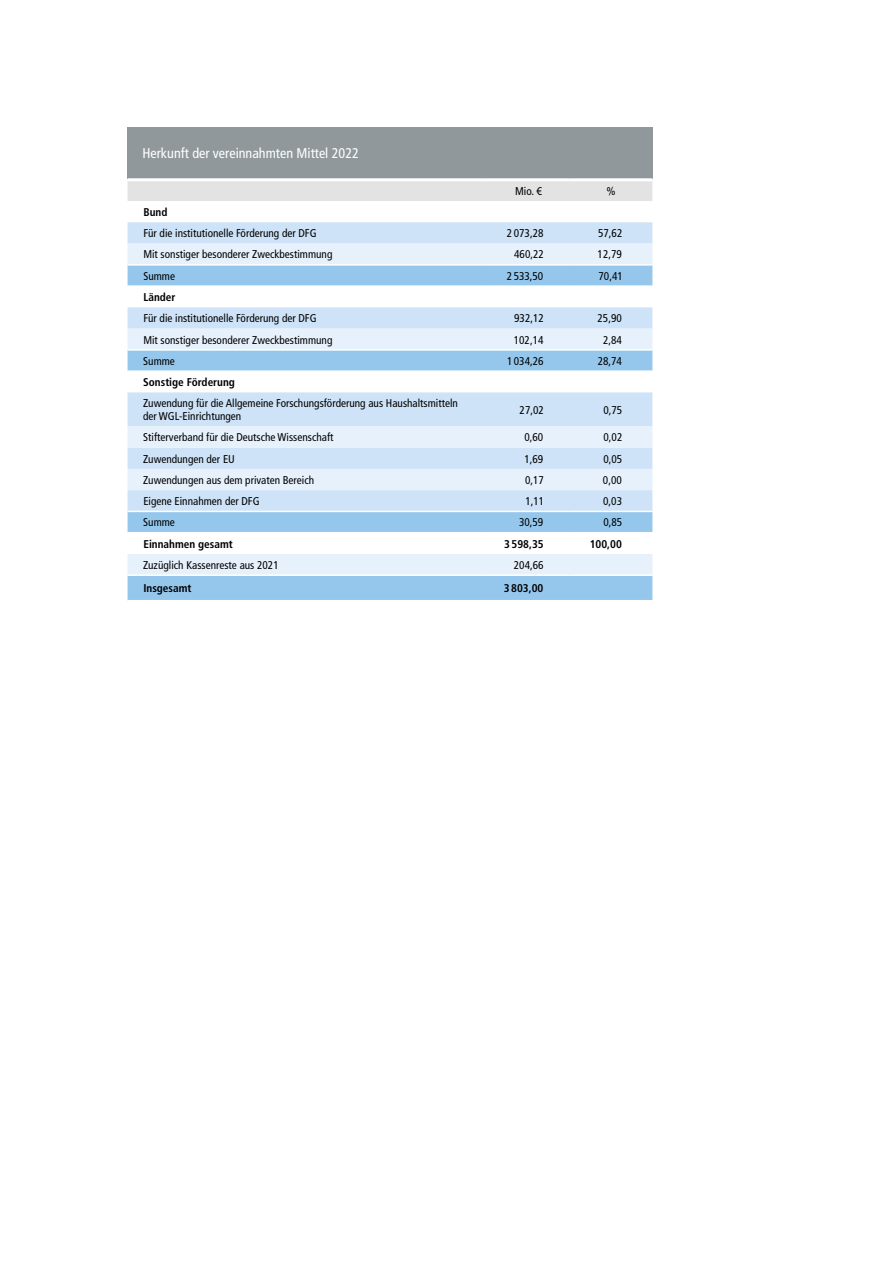
<style>
.page{position:relative;width:893px;height:1263px;background:#fff}
.page>*{position:absolute;margin:0;border:0;box-sizing:border-box;transform-origin:0 0}
.t1{font:condensed 14.1px "Frutiger LT Std";color:#fff}
.t2{font:condensed 11.25px/13.5px "Frutiger LT Std";color:#000}
.t3{font:700 condensed 11.25px "Frutiger LT Std";color:#000}
</style>
<div class="page">
<div style="left:128px;top:128px;width:525px;height:51px;background:#91989c"></div>
<div style="left:128px;top:181px;width:524px;height:20px;background:#e3e3e3"></div>
<svg style="left:128px;top:222px;width:524px;height:22px;background:#cfe3f7"></svg>
<div style="left:128px;top:244px;width:524px;height:20px;background:#e7f1fc"></div>
<svg style="left:128px;top:266px;width:524px;height:334px"></svg>
<hr style="left:128px;top:285px;width:359px;height:2px;background:#fff">
<hr style="left:487px;top:285px;width:83px;height:2px;background:#fff">
<hr style="left:570px;top:285px;width:82px;height:2px;background:#fff">
<hr style="left:128px;top:349px;width:359px;height:2px;background:#fff">
<hr style="left:487px;top:349px;width:83px;height:2px;background:#fff">
<hr style="left:570px;top:349px;width:82px;height:2px;background:#fff">
<hr style="left:128px;top:370px;width:359px;height:2px;background:#fff">
<hr style="left:487px;top:370px;width:83px;height:2px;background:#fff">
<hr style="left:570px;top:370px;width:82px;height:2px;background:#fff">
<hr style="left:128px;top:511px;width:359px;height:1px;background:#fff">
<hr style="left:487px;top:511px;width:83px;height:1px;background:#fff">
<hr style="left:570px;top:511px;width:82px;height:1px;background:#fff">
<hr style="left:128px;top:532px;width:359px;height:1px;background:#fff">
<hr style="left:487px;top:532px;width:83px;height:1px;background:#fff">
<hr style="left:570px;top:532px;width:82px;height:1px;background:#fff">
<hr style="left:128px;top:574px;width:359px;height:2px;background:#fff">
<hr style="left:487px;top:574px;width:83px;height:2px;background:#fff">
<hr style="left:570px;top:574px;width:82px;height:2px;background:#fff">
<hr style="left:128px;top:178px;width:359px;height:3px;background:#fff">
<hr style="left:487px;top:178px;width:83px;height:3px;background:#fff">
<hr style="left:570px;top:178px;width:82px;height:3px;background:#fff">
<p class="t1" style="left:142px;top:145px;width:218px">Herkunft der vereinnahmten Mittel 2022</p>
<p class="t2" style="left:515px;top:184px;width:28px">Mio. €</p>
<p class="t2" style="left:606px;top:184px;width:11px">%</p>
<p class="t3" style="left:143px;top:205px;width:25px">Bund</p>
<p class="t2" style="left:143px;top:227px;width:175px">Für die institutionelle Förderung der DFG</p>
<p class="t2" style="left:507px;top:227px;width:38px">2 073,28</p>
<p class="t2" style="left:598px;top:227px;width:26px">57,62</p>
<p class="t2" style="left:143px;top:248px;width:191px">Mit sonstiger besonderer Zweckbestimmung</p>
<p class="t2" style="left:514px;top:248px;width:31px">460,22</p>
<p class="t2" style="left:598px;top:248px;width:26px">12,79</p>
<p class="t2" style="left:143px;top:269px;width:33px">Summe</p>
<p class="t2" style="left:507px;top:269px;width:38px">2 533,50</p>
<p class="t2" style="left:599px;top:269px;width:26px">70,41</p>
<p class="t3" style="left:143px;top:290px;width:34px">Länder</p>
<p class="t2" style="left:143px;top:312px;width:175px">Für die institutionelle Förderung der DFG</p>
<p class="t2" style="left:514px;top:312px;width:31px">932,12</p>
<p class="t2" style="left:598px;top:312px;width:26px">25,90</p>
<p class="t2" style="left:143px;top:333px;width:191px">Mit sonstiger besonderer Zweckbestimmung</p>
<p class="t2" style="left:514px;top:333px;width:31px">102,14</p>
<p class="t2" style="left:603px;top:333px;width:20px">2,84</p>
<p class="t2" style="left:143px;top:354px;width:33px">Summe</p>
<p class="t2" style="left:507px;top:354px;width:38px">1 034,26</p>
<p class="t2" style="left:598px;top:354px;width:26px">28,74</p>
<p class="t3" style="left:143px;top:375px;width:93px">Sonstige Förderung</p>
<p class="t2" style="left:143px;top:396px;width:316px">Zuwendung für die Allgemeine Forschungsförderung aus Haushaltsmitteln der WGL-Einrichtungen</p>
<p class="t2" style="left:520px;top:403px;width:26px">27,02</p>
<p class="t2" style="left:603px;top:403px;width:20px">0,75</p>
<p class="t2" style="left:143px;top:431px;width:192px">Stifterverband für die Deutsche Wissenschaft</p>
<p class="t2" style="left:524px;top:431px;width:20px">0,60</p>
<p class="t2" style="left:603px;top:431px;width:20px">0,02</p>
<p class="t2" style="left:143px;top:452px;width:93px">Zuwendungen der EU</p>
<p class="t2" style="left:524px;top:452px;width:20px">1,69</p>
<p class="t2" style="left:603px;top:452px;width:20px">0,05</p>
<p class="t2" style="left:143px;top:473px;width:173px">Zuwendungen aus dem privaten Bereich</p>
<p class="t2" style="left:525px;top:473px;width:20px">0,17</p>
<p class="t2" style="left:603px;top:473px;width:20px">0,00</p>
<p class="t2" style="left:143px;top:494px;width:118px">Eigene Einnahmen der DFG</p>
<p class="t2" style="left:525px;top:494px;width:20px">1,11</p>
<p class="t2" style="left:603px;top:494px;width:20px">0,03</p>
<p class="t2" style="left:143px;top:516px;width:33px">Summe</p>
<p class="t2" style="left:519px;top:516px;width:26px">30,59</p>
<p class="t2" style="left:603px;top:516px;width:20px">0,85</p>
<p class="t3" style="left:143px;top:537px;width:91px">Einnahmen gesamt</p>
<p class="t3" style="left:504px;top:537px;width:41px">3598,35</p>
<p class="t3" style="left:590px;top:537px;width:34px">100,00</p>
<p class="t2" style="left:143px;top:558px;width:137px">Zuzüglich Kassenreste aus 2021</p>
<p class="t2" style="left:514px;top:558px;width:31px">204,66</p>
<p class="t3" style="left:143px;top:582px;width:50px">Insgesamt</p>
<p class="t3" style="left:504px;top:582px;width:41px">3803,00</p>
</div>
